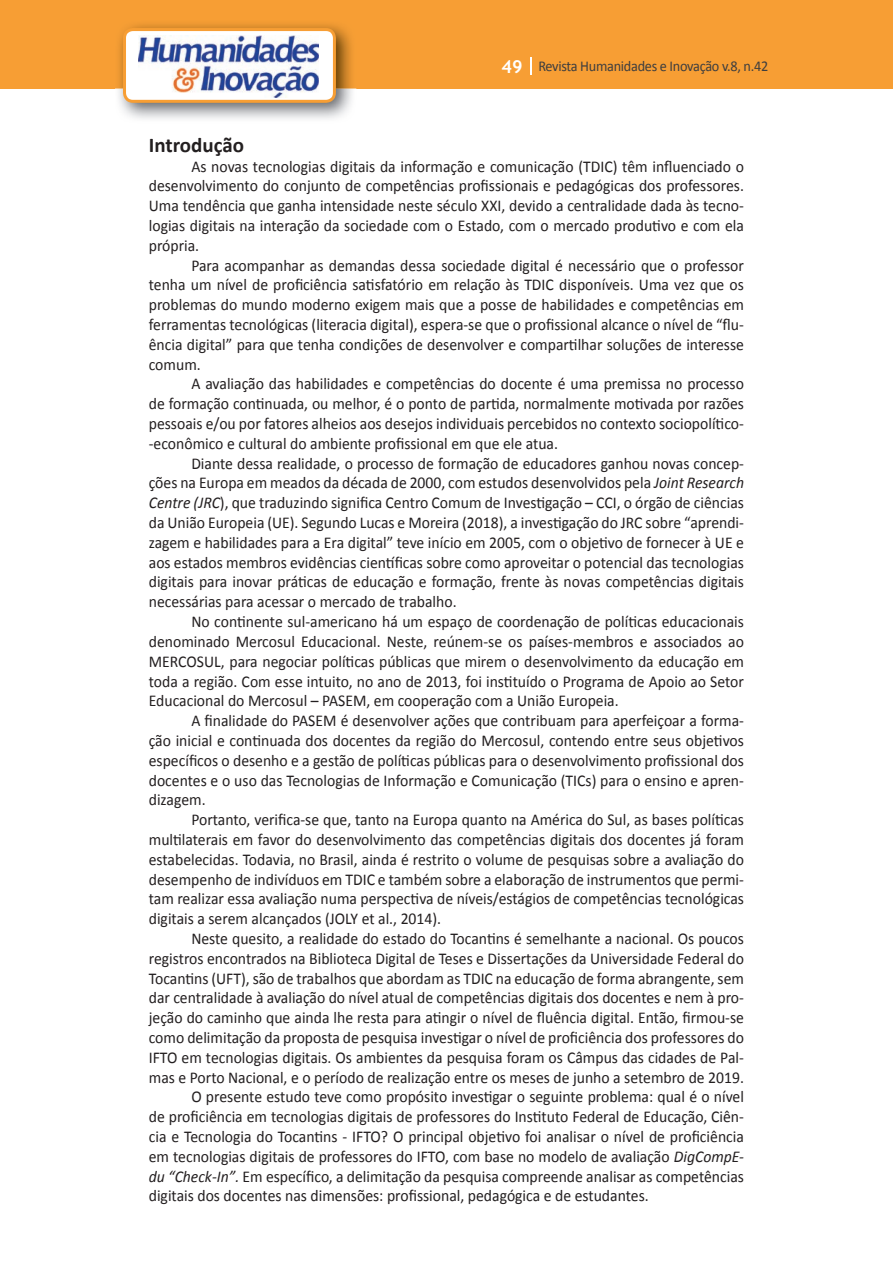
<style>
.page{position:relative;width:893px;height:1263px;background:#fff}
.page>*{position:absolute;margin:0;border:0;box-sizing:border-box;transform-origin:0 0}
.t1{font:700 21px "Calibri";color:#231f20}
.t2{font:16.5px/19.8px "Calibri";color:#231f20;text-align:justify;scale:.95 1}
.t3{font:15px "Calibri";letter-spacing:-.02em;color:#3e3e3f;scale:.95 1}
.s1{font-family:"Trebuchet MS";font-weight:700;font-size:18px;color:#fff}
.s2{font-style:italic}
</style>
<div class="page">
<div style="left:0;top:0;width:893px;height:88px;background:#f79e34"></div>
<svg style="left:530px;top:57px;width:2px;height:18px"></svg>
<img style="left:115px;top:24px;width:241px;height:95px">
<svg style="left:123px;top:28px;width:213px;height:75px"></svg>
<p class="t3" style="left:501px;top:57px;width:282px"><span class="s1">49</span> Revista Humanidades e Inovação v.8, n.42</p>
<p class="t1" style="left:149px;top:131px;width:97px">Introdução</p>
<p class="t2" style="left:149px;top:156px;width:628px;text-indent:43px">As novas tecnologias digitais da informação e comunicação (TDIC) têm influenciado o desenvolvimento do conjunto de competências profissionais e pedagógicas dos professores.<br>Uma tendência que ganha intensidade neste século XXI, devido a centralidade dada às tecno&shy;logias digitais na interação da sociedade com o Estado, com o mercado produtivo e com ela própria.</p>
<p class="t2" style="left:149px;top:255px;width:628px;text-indent:43px">Para acompanhar as demandas dessa sociedade digital é necessário que o professor tenha um nível de proficiência satisfatório em relação às TDIC disponíveis. Uma vez que os problemas do mundo moderno exigem mais que a posse de habilidades e competências em ferramentas tecnológicas (literacia digital), espera-se que o profissional alcance o nível de “flu&shy;ência digital” para que tenha condições de desenvolver e compartilhar soluções de interesse comum.</p>
<p class="t2" style="left:149px;top:374px;width:628px;text-indent:43px">A avaliação das habilidades e competências do docente é uma premissa no processo de formação continuada, ou melhor, é o ponto de partida, normalmente motivada por razões pessoais e/ou por fatores alheios aos desejos individuais percebidos no contexto sociopolítico--econômico e cultural do ambiente profissional em que ele atua.</p>
<p class="t2" style="left:149px;top:453px;width:628px;text-indent:43px">Diante dessa realidade, o processo de formação de educadores ganhou novas concep&shy;ções na Europa em meados da década de 2000, com estudos desenvolvidos pela <span class="s2">Joint Research Centre (JRC</span>), que traduzindo significa Centro Comum de Investigação – CCI, o órgão de ciências da União Europeia (UE). Segundo Lucas e Moreira (2018), a investigação do JRC sobre “aprendi&shy;zagem e habilidades para a Era digital” teve início em 2005, com o objetivo de fornecer à UE e aos estados membros evidências científicas sobre como aproveitar o potencial das tecnologias digitais para inovar práticas de educação e formação, frente às novas competências digitais necessárias para acessar o mercado de trabalho.</p>
<p class="t2" style="left:149px;top:612px;width:628px;text-indent:43px">No continente sul-americano há um espaço de coordenação de políticas educacionais denominado Mercosul Educacional. Neste, reúnem-se os países-membros e associados ao MERCOSUL, para negociar políticas públicas que mirem o desenvolvimento da educação em toda a região. Com esse intuito, no ano de 2013, foi instituído o Programa de Apoio ao Setor Educacional do Mercosul – PASEM, em cooperação com a União Europeia.</p>
<p class="t2" style="left:149px;top:711px;width:628px;text-indent:43px">A finalidade do PASEM é desenvolver ações que contribuam para aperfeiçoar a forma&shy;ção inicial e continuada dos docentes da região do Mercosul, contendo entre seus objetivos específicos o desenho e a gestão de políticas públicas para o desenvolvimento profissional dos docentes e o uso das Tecnologias de Informação e Comunicação (TICs) para o ensino e apren&shy;dizagem.</p>
<p class="t2" style="left:149px;top:810px;width:628px;text-indent:43px">Portanto, verifica-se que, tanto na Europa quanto na América do Sul, as bases políticas multilaterais em favor do desenvolvimento das competências digitais dos docentes já foram estabelecidas. Todavia, no Brasil, ainda é restrito o volume de pesquisas sobre a avaliação do desempenho de indivíduos em TDIC e também sobre a elaboração de instrumentos que permi&shy;tam realizar essa avaliação numa perspectiva de níveis/estágios de competências tecnológicas digitais a serem alcançados (JOLY et al., 2014).</p>
<p class="t2" style="left:191px;top:928px;width:583px">Neste quesito, a realidade do estado do Tocantins é semelhante a nacional. Os poucos</p>
<p class="t2" style="left:149px;top:948px;width:628px">registros encontrados na Biblioteca Digital de Teses e Dissertações da Universidade Federal do</p>
<p class="t2" style="left:149px;top:968px;width:628px">Tocantins (UFT), são de trabalhos que abordam as TDIC na educação de forma abrangente, sem</p>
<p class="t2" style="left:149px;top:988px;width:628px">dar centralidade à avaliação do nível atual de competências digitais dos docentes e nem à pro-</p>
<p class="t2" style="left:149px;top:1008px;width:628px">jeção do caminho que ainda lhe resta para atingir o nível de fluência digital. Então, firmou-se</p>
<p class="t2" style="left:149px;top:1027px;width:628px">como delimitação da proposta de pesquisa investigar o nível de proficiência dos professores do</p>
<p class="t2" style="left:149px;top:1047px;width:628px">IFTO em tecnologias digitais. Os ambientes da pesquisa foram os Câmpus das cidades de Pal-</p>
<p class="t2" style="left:149px;top:1067px;width:628px">mas e Porto Nacional, e o período de realização entre os meses de junho a setembro de 2019.</p>
<p class="t2" style="left:191px;top:1087px;width:583px">O presente estudo teve como propósito investigar o seguinte problema: qual é o nível</p>
<p class="t2" style="left:149px;top:1107px;width:628px">de proficiência em tecnologias digitais de professores do Instituto Federal de Educação, Ciên-</p>
<p class="t2" style="left:149px;top:1126px;width:628px">cia e Tecnologia do Tocantins - IFTO? O principal objetivo foi analisar o nível de proficiência</p>
<p class="t2" style="left:149px;top:1146px;width:628px">em tecnologias digitais de professores do IFTO, com base no modelo de avaliação <span class="s2">DigCompE-</span></p>
<p class="t2" style="left:149px;top:1166px;width:628px"><span class="s2">du “Check-In”.</span> Em específico, a delimitação da pesquisa compreende analisar as competências</p>
<p class="t2" style="left:149px;top:1186px;width:528px">digitais dos docentes nas dimensões: profissional, pedagógica e de estudantes.</p>
</div>
